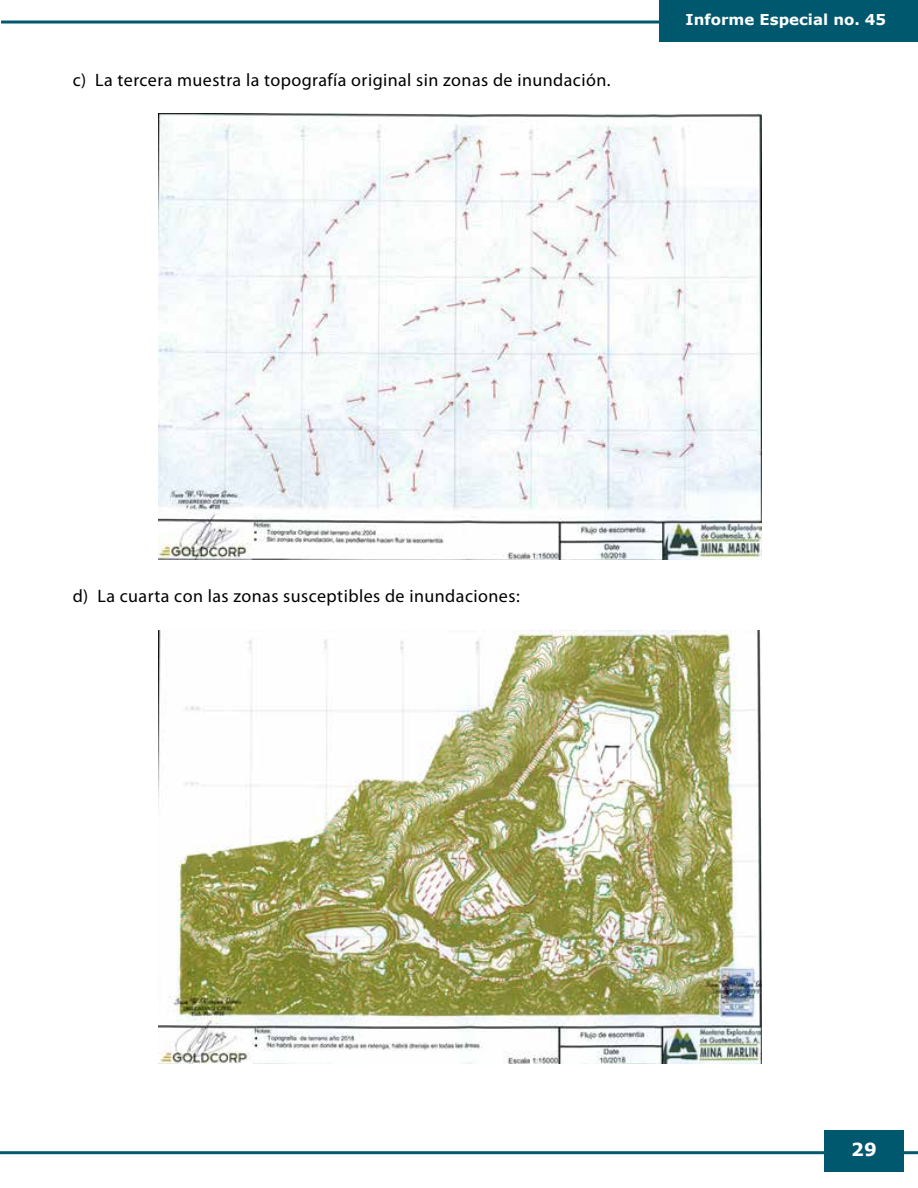
<style>
.page{position:relative;width:918px;height:1188px;background:#fff}
.page>*{position:absolute;margin:0;border:0;box-sizing:border-box;transform-origin:0 0}
.t1{font:18px "Myriad Pro";letter-spacing:.025em;color:#000}
.t2{font:700 18px "Verdana";color:#fff}
.t3{font:700 15px "Verdana";color:#fff}
</style>
<div class="page">
<hr style="left:0;top:1151px;width:918px;height:3px;background:#00586f">
<div style="left:824px;top:1130px;width:80px;height:41px;background:#00586f"></div>
<hr style="left:1px;top:21px;width:658px;height:3px;background:#00586f">
<div style="left:659px;top:0;width:259px;height:41px;background:#00586f"></div>
<img style="left:158px;top:114px;width:603px;height:445px">
<img style="left:158px;top:631px;width:603px;height:433px">
<p class="t1" style="left:73px;top:69px;width:539px">c) La tercera muestra la topografía original sin zonas de inundación.</p>
<p class="t3" style="left:686px;top:9px;width:202px">Informe Especial no. 45</p>
<p class="t1" style="left:73px;top:585px;width:449px">d) La cuarta con las zonas susceptibles de inundaciones:</p>
<p class="t2" style="left:851px;top:1137px;width:27px">29</p>
</div>
